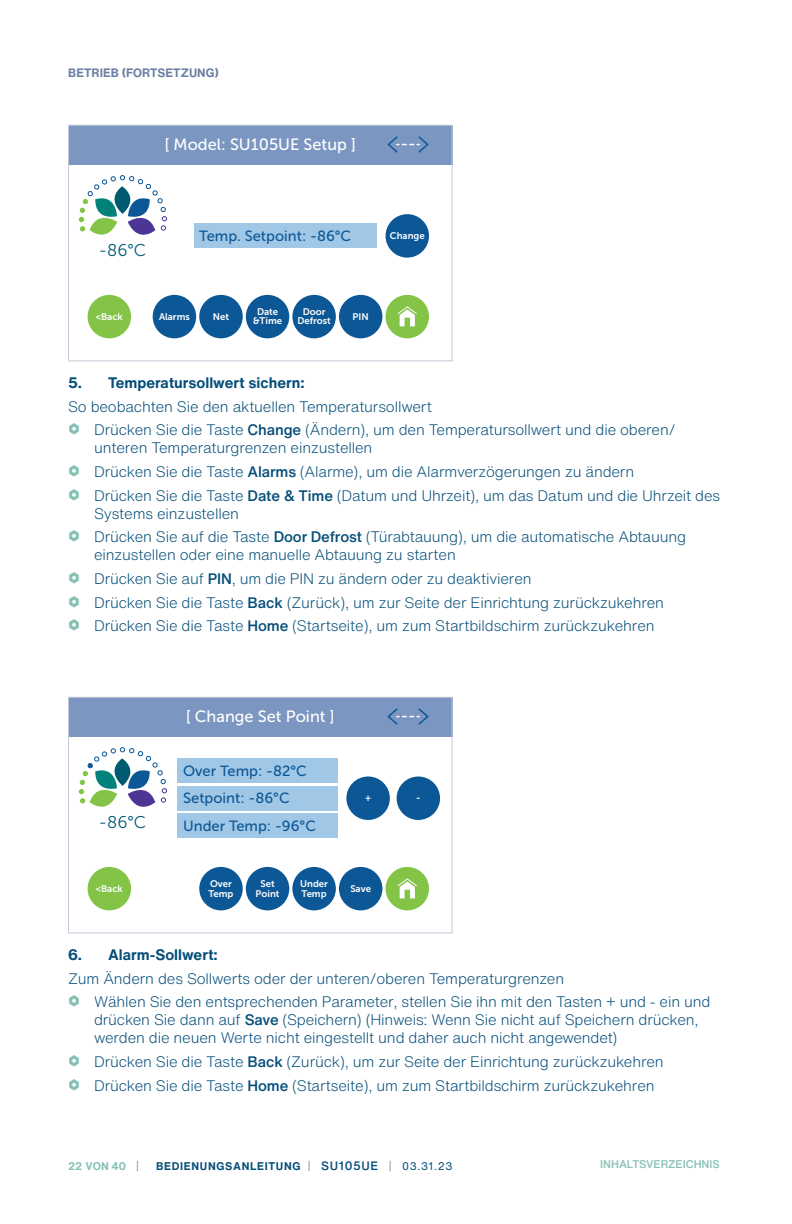
<style>
.page{position:relative;width:792px;height:1224px;background:#fff}
.page>*{position:absolute;margin:0;border:0;box-sizing:border-box;transform-origin:0 0}
.t1{font:17px "Museo Sans 300";color:#055b7a}
.t2{font:16.4px "Museo Sans 500";color:#fff}
.t3{font:300 15px/23.6px "Helvetica Now Text";letter-spacing:-.01em;color:#054e79}
.t4{font:700 15px "Helvetica Now Text";color:#054e79}
.t5{font:14.8px "Museo Sans 500";color:#0c5896}
.t6{font:700 12px "Helvetica Now Text";color:#6a7fa1}
.t7{font:700 11px "Helvetica Now Text";letter-spacing:.06em;color:#054e79}
.t8{font:500 11px "Helvetica Now Text";color:#85c0b4}
.t9{font:700 11px "Helvetica Now Text";color:#85c0b4}
.t10{font:9.6px/9.6px "Museo Sans 700";color:#fff;text-align:center}
.s1{font-weight:500}
.s2{font-weight:400;color:#93a0b9}
.s3{font-weight:500;font-size:12px}
.s4{font-weight:400}
</style>
<div class="page">
<div style="left:153px;top:295px;width:43px;height:43px;background:#0c5896;border-radius:50%"></div>
<div style="left:199px;top:295px;width:44px;height:43px;background:#0c5896;border-radius:50%"></div>
<div style="left:246px;top:295px;width:43px;height:43px;background:#0c5896;border-radius:50%"></div>
<div style="left:292px;top:295px;width:44px;height:43px;background:#0c5896;border-radius:50%"></div>
<div style="left:339px;top:295px;width:43px;height:43px;background:#0c5896;border-radius:50%"></div>
<div style="left:386px;top:295px;width:43px;height:43px;background:#83c447;border-radius:50%"></div>
<div style="left:386px;top:214px;width:43px;height:44px;background:#0c5896;border-radius:50%"></div>
<div style="left:194px;top:224px;width:183px;height:24px;background:#a1c7e6"></div>
<svg style="left:397px;top:306px;width:20px;height:20px"></svg>
<div style="left:88px;top:295px;width:43px;height:43px;background:#83c447;border-radius:50%"></div>
<div style="left:68px;top:125px;width:385px;height:39px;background:#7b96c1"></div>
<svg style="left:79px;top:175px;width:88px;height:60px"></svg>
<svg style="left:387px;top:136px;width:42px;height:17px"></svg>
<div style="left:68px;top:125px;width:385px;height:236px;border:1px solid #c3c9d8"></div>
<div style="left:68px;top:697px;width:385px;height:39px;background:#7b96c1"></div>
<div style="left:88px;top:867px;width:43px;height:43px;background:#83c447;border-radius:50%"></div>
<div style="left:246px;top:867px;width:43px;height:43px;background:#0c5896;border-radius:50%"></div>
<div style="left:292px;top:867px;width:44px;height:43px;background:#0c5896;border-radius:50%"></div>
<div style="left:339px;top:867px;width:43px;height:43px;background:#0c5896;border-radius:22px"></div>
<div style="left:386px;top:867px;width:43px;height:43px;background:#83c447;border-radius:50%"></div>
<div style="left:397px;top:777px;width:43px;height:43px;background:#0c5896;border-radius:50%"></div>
<div style="left:346px;top:777px;width:44px;height:43px;background:#0c5896;border-radius:50%"></div>
<div style="left:177px;top:786px;width:161px;height:24px;background:#a1c7e6"></div>
<div style="left:177px;top:814px;width:161px;height:24px;background:#a1c7e6"></div>
<div style="left:177px;top:759px;width:161px;height:24px;background:#a1c7e6"></div>
<svg style="left:397px;top:878px;width:20px;height:20px"></svg>
<div style="left:199px;top:867px;width:44px;height:43px;background:#0c5896;border-radius:50%"></div>
<svg style="left:79px;top:747px;width:88px;height:60px"></svg>
<svg style="left:387px;top:708px;width:42px;height:17px"></svg>
<div style="left:68px;top:697px;width:385px;height:236px;border:1px solid #c3c9d8"></div>
<p class="t6" style="left:68px;top:64px;width:17px">Betrieb</p>
<p class="t6" style="left:122px;top:64px;width:20px">(Fortsetzung</p>
<p class="t6" style="left:215px;top:64px;width:5px">)</p>
<p class="t2" style="left:164px;top:135px;width:193px">[ Model: SU105UE Setup ]</p>
<p class="t1" style="left:99px;top:241px;width:49px">-86°C</p>
<p class="t5" style="left:199px;top:228px;width:153px">Temp. Setpoint: -86°C</p>
<p class="t10" style="left:96px;top:312px;width:29px">&lt;Back</p>
<p class="t10" style="left:159px;top:312px;width:32px">Alarms</p>
<p class="t10" style="left:253px;top:307px;width:31px">Date &amp;Time</p>
<p class="t10" style="left:297px;top:307px;width:35px">Door<br>Defrost</p>
<p class="t10" style="left:353px;top:312px;width:18px">PIN</p>
<p class="t10" style="left:213px;top:312px;width:18px">Net</p>
<p class="t10" style="left:390px;top:231px;width:36px">Change</p>
<p class="t4" style="left:68px;top:373px;width:238px">5. Temperatursollwert sichern:</p>
<p class="t3" style="left:94px;top:394px;width:583px;text-indent:-26px">So beobachten Sie den aktuellen Temperatursollwert<br>Drücken Sie die Taste <span class="s1">Change</span> (Ändern), um den Temperatursollwert und die oberen/</p>
<p class="t3" style="left:94px;top:436px;width:628px">unteren Temperaturgrenzen einzustellen<br>Drücken Sie die Taste <span class="s1">Alarms</span> (Alarme), um die Alarmverzögerungen zu ändern<br>Drücken Sie die Taste <span class="s1">Date &amp; Time</span> (Datum und Uhrzeit), um das Datum und die Uhrzeit des</p>
<p class="t3" style="left:94px;top:501px;width:594px">Systems einzustellen<br>Drücken Sie auf die Taste <span class="s1">Door Defrost</span> (Türabtauung), um die automatische Abtauung</p>
<p class="t3" style="left:94px;top:543px;width:572px">einzustellen oder eine manuelle Abtauung zu starten<br>Drücken Sie auf <span class="s1">PIN</span>, um die PIN zu ändern oder zu deaktivieren<br>Drücken Sie die Taste <span class="s1">Back</span> (Zurück), um zur Seite der Einrichtung zurückzukehren Drücken Sie die Taste <span class="s1">Home</span> (Startseite), um zum Startbildschirm zurückzukehren</p>
<p class="t2" style="left:186px;top:707px;width:151px">[ Change Set Point ]</p>
<p class="t1" style="left:99px;top:813px;width:49px">-86°C</p>
<p class="t5" style="left:183px;top:762px;width:125px">Over Temp: -82°C</p>
<p class="t5" style="left:183px;top:790px;width:108px">Setpoint: -86°C</p>
<p class="t10" style="left:365px;top:793px;width:8px">+</p>
<p class="t10" style="left:416px;top:793px;width:6px">-</p>
<p class="t5" style="left:183px;top:817px;width:134px">Under Temp: -96°C</p>
<p class="t10" style="left:96px;top:884px;width:29px">&lt;Back</p>
<p class="t10" style="left:256px;top:879px;width:25px">Set<br>Point</p>
<p class="t10" style="left:300px;top:879px;width:29px;text-align:left">Under<br>Temp</p>
<p class="t10" style="left:350px;top:884px;width:22px">Save</p>
<p class="t10" style="left:209px;top:879px;width:26px;text-align:left">Over<br>Temp</p>
<p class="t4" style="left:68px;top:945px;width:151px">6. Alarm-Sollwert:</p>
<p class="t3" style="left:94px;top:967px;width:618px;text-indent:-26px">Zum Ändern des Sollwerts oder der unteren/oberen Temperaturgrenzen<br>Wählen Sie den entsprechenden Parameter, stellen Sie ihn mit den Tasten + und - ein und</p>
<p class="t3" style="left:94px;top:1011px;width:606px;line-height:18px">drücken Sie dann auf <span class="s1">Save</span> (Speichern) (Hinweis: Wenn Sie nicht auf Speichern drücken, werden die neuen Werte nicht eingestellt und daher auch nicht angewendet)</p>
<p class="t3" style="left:94px;top:1050px;width:571px">Drücken Sie die Taste <span class="s1">Back</span> (Zurück), um zur Seite der Einrichtung zurückzukehren<br>Drücken Sie die Taste <span class="s1">Home</span> (Startseite), um zum Startbildschirm zurückzukehren</p>
<p class="t9" style="left:68px;top:1159px;width:72px">22 VON 40 <span class="s2">|</span></p>
<p class="t7" style="left:156px;top:1159px;width:298px">BEDIENUNGSANLEITUNG <span class="s2">|</span> <span class="s3">SU105UE</span> <span class="s2">|</span> <span class="s4">03.31.23</span></p>
<p class="t8" style="left:600px;top:1157px;width:121px">INHALTSVERZEICHNIS</p>
</div>
